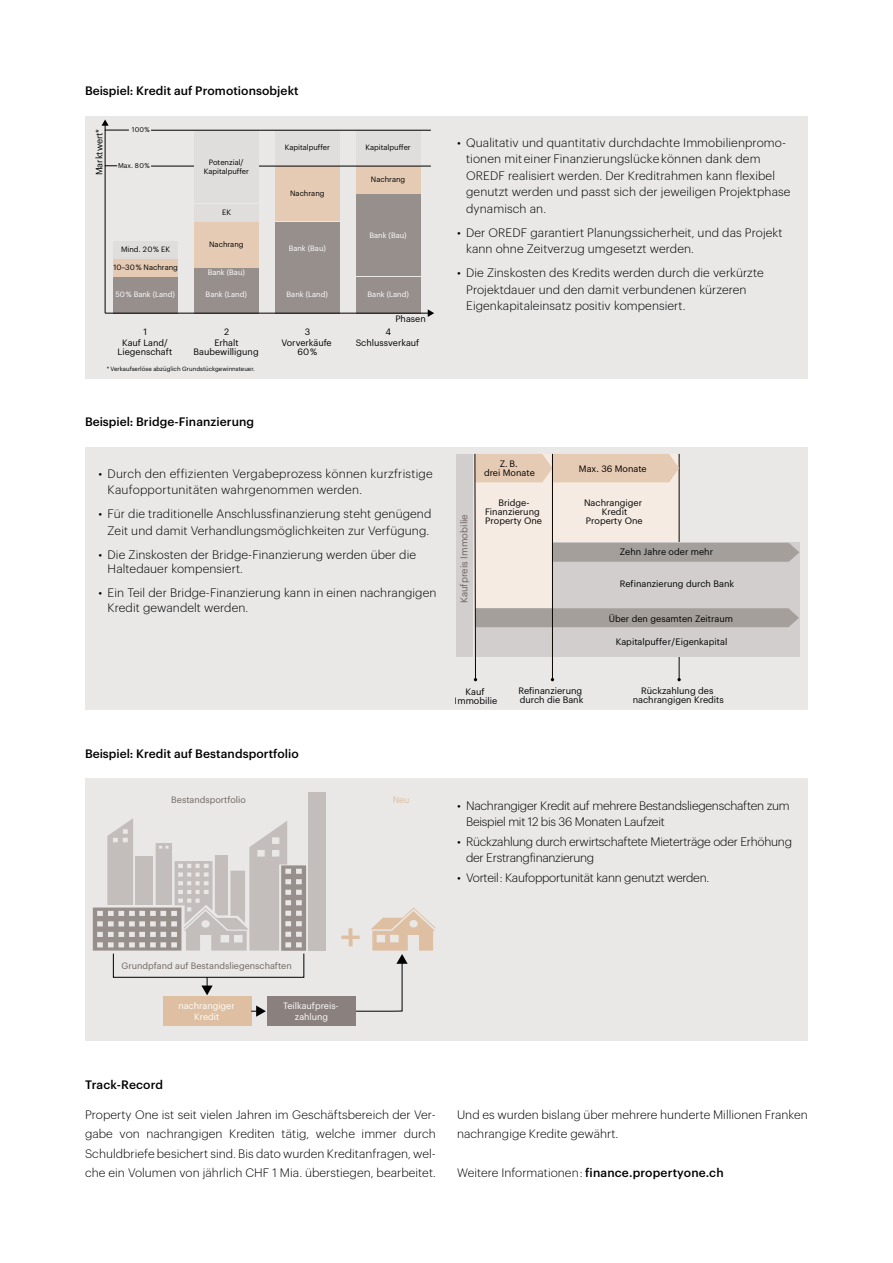
<style>
.page{position:relative;width:893px;height:1263px;background:#fff}
.page>*{position:absolute;margin:0;border:0;box-sizing:border-box;transform-origin:0 0}
.t1{font:300 12px/16.5px "Graphik";letter-spacing:.01em;color:#000}
.t2{font:300 12px/16.5px "Graphik";letter-spacing:-.02em;color:#000}
.t3{font:500 12px "Graphik";letter-spacing:.01em;color:#000}
.t4{font:9.6px "Graphik";color:#6e6460}
.t5{font:9.15px/9.1px "Graphik";color:#000;text-align:center}
.t6{font:9px/10.8px "Graphik";color:#000;text-align:center}
.t7{font:9px "Graphik";color:#6e6460}
.t8{font:9px/10.8px "Graphik";color:#fff;text-align:center}
.t9{font:9px "Graphik";color:#debfa1}
.t10{font:7.5px/9px "Graphik";color:#000;text-align:center}
.t11{font:7.5px "Graphik";color:#fff}
.t12{font:6.75px "Graphik";color:#000}
.t13{font:6px "Graphik";color:#000}
.s1{font-weight:300}
</style>
<div class="page">
<div style="left:85px;top:116px;width:723px;height:262px;background:#e9e8e7"></div>
<div style="left:85px;top:447px;width:723px;height:262px;background:#e9e8e7"></div>
<div style="left:85px;top:779px;width:723px;height:262px;background:#e9e8e7"></div>
<hr style="left:105px;top:124px;width:1px;height:189px;background:#000">
<div style="left:114px;top:277px;width:64px;height:36px;background:#978f8c"></div>
<div style="left:114px;top:241px;width:64px;height:18px;background:#e0dedd"></div>
<div style="left:114px;top:259px;width:64px;height:17px;background:#e5cbb3"></div>
<div style="left:195px;top:268px;width:64px;height:8px;background:#978f8c"></div>
<div style="left:357px;top:167px;width:64px;height:27px;background:#e5cbb3"></div>
<div style="left:357px;top:194px;width:64px;height:82px;background:#978f8c"></div>
<div style="left:357px;top:130px;width:64px;height:36px;background:#e0dedd"></div>
<div style="left:195px;top:277px;width:64px;height:36px;background:#978f8c"></div>
<div style="left:276px;top:277px;width:64px;height:36px;background:#978f8c"></div>
<div style="left:276px;top:222px;width:64px;height:54px;background:#978f8c"></div>
<div style="left:357px;top:277px;width:64px;height:36px;background:#978f8c"></div>
<div style="left:276px;top:167px;width:64px;height:54px;background:#e5cbb3"></div>
<div style="left:276px;top:130px;width:64px;height:36px;background:#e0dedd"></div>
<div style="left:195px;top:204px;width:64px;height:18px;background:#e0dedd"></div>
<div style="left:195px;top:222px;width:64px;height:46px;background:#e5cbb3"></div>
<hr style="left:151px;top:166px;width:280px;height:1px;background:#000">
<div style="left:195px;top:130px;width:64px;height:73px;background:#e0dedd"></div>
<hr style="left:151px;top:130px;width:280px;height:1px;background:#000">
<svg style="left:105px;top:166px;width:12px;height:1px"></svg>
<svg style="left:101px;top:119px;width:28px;height:12px"></svg>
<hr style="left:105px;top:313px;width:324px;height:1px;background:#000">
<svg style="left:428px;top:309px;width:6px;height:8px"></svg>
<div style="left:456px;top:454px;width:17px;height:203px;background:#d1cecd"></div>
<svg style="left:474px;top:453px;width:325px;height:228px"></svg>
<div style="left:309px;top:792px;width:17px;height:159px;background:#c3bdbc"></div>
<svg style="left:93px;top:818px;width:213px;height:133px"></svg>
<div style="left:163px;top:996px;width:88px;height:30px;background:#debfa1"></div>
<div style="left:113px;top:953px;width:191px;height:25px;border:1px solid #000"></div>
<svg style="left:201px;top:977px;width:12px;height:18px"></svg>
<svg style="left:251px;top:1005px;width:15px;height:12px"></svg>
<svg style="left:341px;top:907px;width:94px;height:105px"></svg>
<div style="left:268px;top:996px;width:88px;height:30px;background:#8a807d"></div>
<p class="t3" style="left:85px;top:81px;width:215px">Beispiel: Kredit auf Promotionsobjekt</p>
<p class="t6" style="left:93px;top:175px;width:48px;rotate:-90deg">Marktwert*</p>
<p class="t12" style="left:132px;top:125px;width:19px">100%</p>
<p class="t12" style="left:118px;top:161px;width:33px">Max. 80%</p>
<p class="t10" style="left:204px;top:157px;width:47px">Potenzial/<br>Kapitalpuffer</p>
<p class="t10" style="left:121px;top:244px;width:50px">Mind. 20% EK</p>
<p class="t10" style="left:113px;top:262px;width:66px">10–30% Nachrang</p>
<p class="t10" style="left:222px;top:207px;width:10px">EK</p>
<p class="t10" style="left:209px;top:239px;width:36px">Nachrang</p>
<p class="t11" style="left:208px;top:266px;width:39px">Bank (Bau)</p>
<p class="t11" style="left:115px;top:289px;width:61px">50% Bank (Land)</p>
<p class="t11" style="left:206px;top:289px;width:43px">Bank (Land)</p>
<p class="t6" style="left:122px;top:326px;width:47px">1<br>Kauf Land/</p>
<p class="t6" style="left:118px;top:346px;width:56px">Liegenschaft</p>
<p class="t6" style="left:214px;top:326px;width:26px">2<br>Erhalt</p>
<p class="t6" style="left:194px;top:346px;width:67px">Baubewilligung</p>
<p class="t13" style="left:107px;top:365px;width:150px">* Verkaufserlöse abzüglich Grundstückgewinnsteuer.</p>
<p class="t3" style="left:85px;top:413px;width:171px">Beispiel: Bridge-Finanzierung</p>
<p class="t10" style="left:285px;top:142px;width:47px">Kapitalpuffer</p>
<p class="t10" style="left:365px;top:142px;width:47px">Kapitalpuffer</p>
<p class="t10" style="left:371px;top:174px;width:36px">Nachrang</p>
<p class="t10" style="left:290px;top:188px;width:36px">Nachrang</p>
<p class="t11" style="left:289px;top:243px;width:39px">Bank (Bau)</p>
<p class="t11" style="left:287px;top:289px;width:43px">Bank (Land)</p>
<p class="t6" style="left:281px;top:326px;width:52px">3<br>Vorverkäufe</p>
<p class="t6" style="left:298px;top:346px;width:21px">60%</p>
<p class="t11" style="left:369px;top:229px;width:39px">Bank (Bau)</p>
<p class="t11" style="left:368px;top:289px;width:43px">Bank (Land)</p>
<p class="t6" style="left:395px;top:313px;width:32px">Phasen</p>
<p class="t6" style="left:356px;top:326px;width:65px">4<br>Schlussverkauf</p>
<p class="t1" style="left:108px;top:464px;width:327px;text-indent:-9px">• Durch den effizienten Vergabeprozess können kurzfristige<br>Kaufopportunitäten wahrgenommen werden.</p>
<p class="t1" style="left:99px;top:505px;width:334px;text-align:center">• Für die traditionelle Anschlussfinanzierung steht genügend<br>Zeit und damit Verhandlungsmöglichkeiten zur Verfügung.</p>
<p class="t1" style="left:108px;top:546px;width:310px;line-height:14.4px;text-indent:-9px">• Die Zinskosten der Bridge-Finanzierung werden über die<br>Haltedauer kompensiert.</p>
<p class="t1" style="left:108px;top:585px;width:330px;line-height:14.4px;text-indent:-9px">• Ein Teil der Bridge-Finanzierung kann in einen nachrangigen<br>Kredit gewandelt werden.</p>
<p class="t3" style="left:85px;top:744px;width:215px">Beispiel: Kredit auf Bestandsportfolio</p>
<p class="t7" style="left:171px;top:793px;width:76px">Bestandsportfolio</p>
<p class="t9" style="left:393px;top:793px;width:18px">Neu</p>
<p class="t1" style="left:466px;top:133px;width:326px;text-indent:-9px">• Qualitativ und quantitativ durchdachte Immobilienpromo&shy;tionen miteiner Finanzierungslücke können dank dem OREDF realisiert werden. Der Kreditrahmen kann flexibel genutzt werden und passt sich der jeweiligen Projektphase dynamisch an.</p>
<p class="t1" style="left:466px;top:223px;width:318px;text-indent:-9px">• Der OREDF garantiert Planungssicherheit, und das Projekt kann ohne Zeitverzug umgesetzt werden.</p>
<p class="t1" style="left:466px;top:264px;width:299px;text-indent:-9px">• Die Zinskosten des Kredits werden durch die verkürzte<br>Projektdauer und den damit verbundenen kürzeren<br>Eigenkapitaleinsatz positiv kompensiert.</p>
<p class="t4" style="left:457px;top:603px;width:91px;rotate:-90deg">Kaufpreis Immobilie</p>
<p class="t5" style="left:484px;top:458px;width:52px">Z. B.<br>drei Monate</p>
<p class="t5" style="left:579px;top:463px;width:69px">Max. 36 Monate</p>
<p class="t5" style="left:485px;top:497px;width:59px">Bridge-<br>Finanzierung<br>Property One</p>
<p class="t5" style="left:584px;top:497px;width:60px">Nachrangiger<br>Kredit<br>Property One</p>
<p class="t5" style="left:620px;top:547px;width:95px">Zehn Jahre oder mehr</p>
<p class="t5" style="left:620px;top:578px;width:116px">Refinanzierung durch Bank</p>
<p class="t5" style="left:609px;top:613px;width:126px">Über den gesamten Zeitraum</p>
<p class="t5" style="left:616px;top:637px;width:113px">Kapitalpuffer/Eigenkapital</p>
<p class="t5" style="left:455px;top:686px;width:44px">Kauf<br>Immobilie</p>
<p class="t5" style="left:518px;top:686px;width:66px;text-align:left">Refinanzierung durch die Bank</p>
<p class="t5" style="left:633px;top:686px;width:93px">Rückzahlung des nachrangigen Kredits</p>
<p class="t2" style="left:466px;top:796px;width:325px;text-indent:-9px">• Nachrangiger Kredit auf mehrere Bestandsliegenschaften zum<br>Beispiel mit 12 bis 36 Monaten Laufzeit</p>
<p class="t2" style="left:466px;top:832px;width:327px;text-indent:-9px">• Rückzahlung durch erwirtschaftete Mieterträge oder Erhöhung der Erstrangfinanzierung</p>
<p class="t2" style="left:457px;top:868px;width:254px">• Vorteil: Kaufopportunität kann genutzt werden.</p>
<p class="t7" style="left:122px;top:959px;width:172px">Grundpfand auf Bestandsliegenschaften</p>
<p class="t8" style="left:178px;top:999px;width:58px">nachrangiger<br>Kredit</p>
<p class="t8" style="left:283px;top:999px;width:57px">Teilkaufpreis&shy;zahlung</p>
<p class="t3" style="left:85px;top:1076px;width:80px">Track-Record</p>
<p class="t1" style="left:85px;top:1104px;width:352px;line-height:19.5px;text-align:justify">Property One ist seit vielen Jahren im Geschäftsbereich der Ver&shy;gabe von nachrangigen Krediten tätig, welche immer durch Schuldbriefe besichert sind. Bis dato wurden Kreditanfragen, wel&shy;che ein Volumen von jährlich CHF 1 Mia. überstiegen, bearbeitet.</p>
<p class="t1" style="left:457px;top:1104px;width:352px;line-height:19.5px">Und es wurden bislang über mehrere hunderte Millionen Franken nachrangige Kredite gewährt.</p>
<p class="t3" style="left:457px;top:1164px;width:268px"><span class="s1">Weitere Informationen:</span> finance.propertyone.ch</p>
</div>
